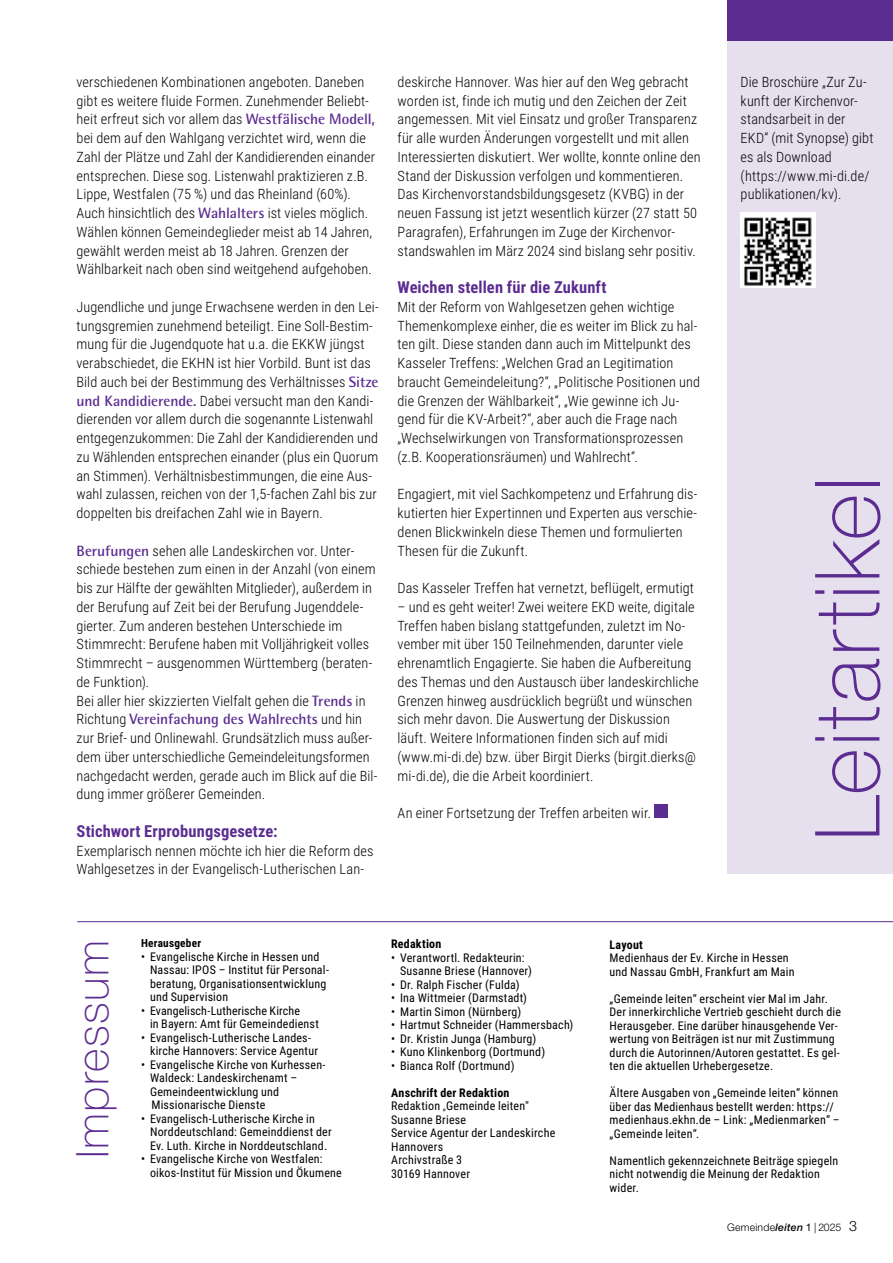
<style>
.page{position:relative;width:893px;height:1263px;background:#fff}
.page>*{position:absolute;margin:0;border:0;box-sizing:border-box;transform-origin:0 0}
.t1{font:100 90px "Helvetica Neue LT Std";letter-spacing:.02em;color:#5c2d91}
.t2{font:100 45px "Helvetica Neue LT Std";letter-spacing:.03em;color:#5c2d91}
.t3{font:700 16.5px "Roboto Condensed";letter-spacing:.005em;color:#5c2d91}
.t4{font:700 15px "Rotis Semi Sans Std";letter-spacing:-.005em;color:#5c2d91}
.t5{font:300 14.25px/18.8px "Roboto Condensed";letter-spacing:.01em;color:#000}
.t6{font:12px/13.5px "Roboto Condensed";letter-spacing:.02em;color:#000}
.t7{font:700 12px "Roboto Condensed";letter-spacing:.02em;color:#000}
.t8{font:700 11.25px "Roboto Condensed";letter-spacing:.02em;color:#000}
.t9{font:300 10.5px "Helvetica Neue LT Std";letter-spacing:.02em;color:#000}
.s1{font-family:"Rotis Semi Sans Std";font-weight:700;font-size:15px;color:#5c2d91}
.s2{font-family:"Roboto Condensed";font-weight:300;font-size:14.25px;color:#000}
.s3{font-weight:700}
.s4{font-weight:300}
.s5{font-weight:500;font-style:italic}
.s6{font-weight:400}
.s7{font-size:14.25px}
</style>
<div class="page">
<div style="left:727px;top:0;width:166px;height:874px;background:#e6dfee"></div>
<div style="left:727px;top:0;width:166px;height:40px;background:#5c2d91"></div>
<img style="left:741px;top:212px;width:74px;height:75px">
<hr style="left:77px;top:921px;width:816px;height:1px;background:#5c2d91">
<div style="left:654px;top:804px;width:14px;height:13px;background:#5c2d91"></div>
<p class="t5" style="left:77px;top:72px;width:300px">verschiedenen Kombinationen angeboten. Daneben gibt es weitere fluide Formen. Zunehmender Beliebt&shy;heit erfreut sich vor allem das <span class="s1">Westfälische Modell, </span>bei dem auf den Wahlgang verzichtet wird, wenn die Zahl der Plätze und Zahl der Kandidierenden einander entsprechen. Diese sog. Listenwahl praktizieren z.B.<br>Lippe, Westfalen (75 %) und das Rheinland (60%).<br>Auch hinsichtlich des <span class="s1">Wahlalters</span> ist vieles möglich.<br>Wählen können Gemeindeglieder meist ab 14 Jahren, gewählt werden meist ab 18 Jahren. Grenzen der Wählbarkeit nach oben sind weitgehend aufgehoben.</p>
<p class="t5" style="left:77px;top:297px;width:304px">Jugendliche und junge Erwachsene werden in den Lei&shy;tungsgremien zunehmend beteiligt. Eine Soll-Bestim&shy;mung für die Jugendquote hat u.a. die EKKW jüngst verabschiedet, die EKHN ist hier Vorbild. Bunt ist das Bild auch bei der Bestimmung des Verhältnisses <span class="s1">Sitze und Kandidierende.</span> Dabei versucht man den Kandi&shy;dierenden vor allem durch die sogenannte Listenwahl entgegenzukommen: Die Zahl der Kandidierenden und zu Wählenden entsprechen einander (plus ein Quorum an Stimmen). Verhältnisbestimmungen, die eine Aus&shy;wahl zulassen, reichen von der 1,5-fachen Zahl bis zur doppelten bis dreifachen Zahl wie in Bayern.</p>
<p class="t5" style="left:77px;top:541px;width:301px"><span class="s1">Berufungen</span> sehen alle Landeskirchen vor. Unter&shy;schiede bestehen zum einen in der Anzahl (von einem bis zur Hälfte der gewählten Mitglieder), außerdem in der Berufung auf Zeit bei der Berufung Jugenddele&shy;gierter. Zum anderen bestehen Unterschiede im Stimmrecht: Berufene haben mit Volljährigkeit volles Stimmrecht – ausgenommen Württemberg (beraten&shy;de Funktion).<br>Bei aller hier skizzierten Vielfalt gehen die <span class="s1">Trends</span> in</p>
<p class="t4" style="left:77px;top:710px;width:287px"><span class="s2">Richtung</span> Vereinfachung des Wahlrechts <span class="s2">und hin</span></p>
<p class="t5" style="left:77px;top:728px;width:303px">zur Brief- und Onlinewahl. Grundsätzlich muss außer&shy;dem über unterschiedliche Gemeindeleitungsformen nachgedacht werden, gerade auch im Blick auf die Bil&shy;dung immer größerer Gemeinden.</p>
<p class="t3" style="left:77px;top:819px;width:203px">Stichwort Erprobungsgesetze:</p>
<p class="t5" style="left:77px;top:841px;width:298px">Exemplarisch nennen möchte ich hier die Reform des<br>Wahlgesetzes in der Evangelisch-Lutherischen Lan-</p>
<p class="t5" style="left:398px;top:72px;width:305px">deskirche Hannover. Was hier auf den Weg gebracht worden ist, finde ich mutig und den Zeichen der Zeit angemessen. Mit viel Einsatz und großer Transparenz für alle wurden Änderungen vorgestellt und mit allen Interessierten diskutiert. Wer wollte, konnte online den Stand der Diskussion verfolgen und kommentieren.<br>Das Kirchenvorstandsbildungsgesetz (KVBG) in der neuen Fassung ist jetzt wesentlich kürzer (27 statt 50<br>Paragrafen), Erfahrungen im Zuge der Kirchenvor&shy;standswahlen im März 2024 sind bislang sehr positiv.</p>
<p class="t3" style="left:398px;top:276px;width:210px">Weichen stellen für die Zukunft</p>
<p class="t5" style="left:398px;top:297px;width:304px">Mit der Reform von Wahlgesetzen gehen wichtige Themenkomplexe einher, die es weiter im Blick zu hal&shy;ten gilt. Diese standen dann auch im Mittelpunkt des Kasseler Treffens: „Welchen Grad an Legitimation braucht Gemeindeleitung?“, „Politische Positionen und die Grenzen der Wählbarkeit“, „Wie gewinne ich Ju&shy;gend für die KV-Arbeit?“, aber auch die Frage nach „Wechselwirkungen von Transformationsprozessen (z.B. Kooperationsräumen) und Wahlrecht“.</p>
<p class="t5" style="left:398px;top:484px;width:302px">Engagiert, mit viel Sachkompetenz und Erfahrung dis&shy;kutierten hier Expertinnen und Experten aus verschie&shy;denen Blickwinkeln diese Themen und formulierten Thesen für die Zukunft.</p>
<p class="t5" style="left:398px;top:578px;width:298px">Das Kasseler Treffen hat vernetzt, beflügelt, ermutigt</p>
<p class="t5" style="left:398px;top:597px;width:303px">– und es geht weiter! Zwei weitere EKD weite, digitale Treffen haben bislang stattgefunden, zuletzt im No&shy;vember mit über 150 Teilnehmenden, darunter viele ehrenamtlich Engagierte. Sie haben die Aufbereitung des Themas und den Austausch über landeskirchliche Grenzen hinweg ausdrücklich begrüßt und wünschen sich mehr davon. Die Auswertung der Diskussion läuft. Weitere Informationen finden sich auf midi (www.mi-di.de) bzw. über Birgit Dierks (birgit.dierks@ mi-di.de), die die Arbeit koordiniert.</p>
<p class="t5" style="left:398px;top:803px;width:255px">An einer Fortsetzung der Treffen arbeiten wir.</p>
<p class="t5" style="left:741px;top:72px;width:134px">Die Broschüre „Zur Zu&shy;kunft der Kirchenvor&shy;standsarbeit in der<br>EKD“ (mit Synopse) gibt es als Download (https://www.mi-di.de/ publikationen/kv).</p>
<h1 class="t1" style="left:796px;top:841px;width:366px;rotate:-90deg">Leitartikel</h1>
<h2 class="t2" style="left:67px;top:1158px;width:219px;rotate:-90deg">Impressum</h2>
<p class="t8" style="left:141px;top:935px;width:62px">Herausgeber</p>
<p class="t6" style="left:150px;top:949px;width:181px;text-indent:-9px">• Evangelische Kirche in Hessen und<br>Nassau: IPOS – Institut für Personal&shy;beratung, Organisationsentwicklung und Supervision</p>
<p class="t6" style="left:150px;top:1003px;width:170px;text-indent:-9px">• Evangelisch-Lutherische -Kirche<br>in Bayern: Amt für Gemeindedienst</p>
<p class="t6" style="left:150px;top:1030px;width:169px;text-indent:-9px">• Evangelisch-Lutherische -Landes&shy;kirche Hannovers: Service Agentur</p>
<p class="t6" style="left:150px;top:1057px;width:177px;text-indent:-9px">• Evangelische Kirche von Kurhessen-<br>Waldeck: Landeskirchenamt –<br>Gemeindeentwicklung und<br>Missionarische Dienste</p>
<p class="t6" style="left:150px;top:1111px;width:183px;text-indent:-9px">• Evangelisch-Lutherische Kirche in<br>Norddeutschland: Gemeinddienst der<br>Ev. Luth. Kirche in Norddeutschland.</p>
<p class="t6" style="left:150px;top:1152px;width:193px;text-indent:-9px">• Evangelische Kirche von Westfalen: oikos-Institut für Mission und Ökumene</p>
<p class="t7" style="left:391px;top:936px;width:52px">Redaktion</p>
<p class="t6" style="left:400px;top:950px;width:133px;text-indent:-9px">• Verantwortl. Redakteurin:<br>Susanne Briese (Hannover)</p>
<p class="t6" style="left:391px;top:977px;width:130px">• Dr. Ralph Fischer (Fulda)</p>
<p class="t6" style="left:391px;top:991px;width:138px">• Ina Wittmeier (Darmstadt)</p>
<p class="t6" style="left:391px;top:1004px;width:132px">• Martin Simon (Nürnberg)</p>
<p class="t6" style="left:391px;top:1018px;width:184px">• Hartmut Schneider (Hammersbach)</p>
<p class="t6" style="left:391px;top:1031px;width:147px">• Dr. Kristin Junga (Hamburg)</p>
<p class="t6" style="left:391px;top:1045px;width:156px">• Kuno Klinkenborg (Dortmund)</p>
<p class="t6" style="left:391px;top:1058px;width:125px">• Bianca Rolf (Dortmund)</p>
<p class="t6" style="left:391px;top:1085px;width:166px"><span class="s3">Anschrift der Redaktion<br></span>Redaktion <span class="s4">„</span>Gemeinde leiten"<br>Susanne Briese<br>Service Agentur der Landeskirche<br>Hannovers<br>Archivstraße 3<br>30169 Hannover</p>
<p class="t7" style="left:610px;top:936px;width:35px">Layout</p>
<p class="t6" style="left:610px;top:950px;width:186px">Medienhaus der Ev. Kirche in Hessen und Nassau GmbH, -Frankfurt am Main</p>
<p class="t6" style="left:610px;top:991px;width:233px">„Gemeinde leiten“ erscheint vier Mal im Jahr.<br>Der innerkirchliche Vertrieb geschieht durch die Herausgeber. Eine darüber hinausgehende Ver&shy;wertung von Beiträgen ist nur mit Zustimmung durch die Autorinnen/Autoren gestattet. Es gel&shy;ten die aktuellen Urhebergesetze.</p>
<p class="t6" style="left:610px;top:1085px;width:232px">Ältere Ausgaben von „Gemeinde leiten“ können über das Medienhaus bestellt werden: https:// medienhaus.ekhn.de – Link: „Medienmarken“ – „Gemeinde leiten“.</p>
<p class="t6" style="left:610px;top:1153px;width:230px">Namentlich gekennzeichnete Beiträge spiegeln nicht notwendig die Meinung der Redaktion wider.</p>
<p class="t9" style="left:727px;top:1220px;width:131px">Gemeinde<span class="s5">leiten</span> <span class="s6">1</span> | 2025 <span class="s7">3</span></p>
</div>
